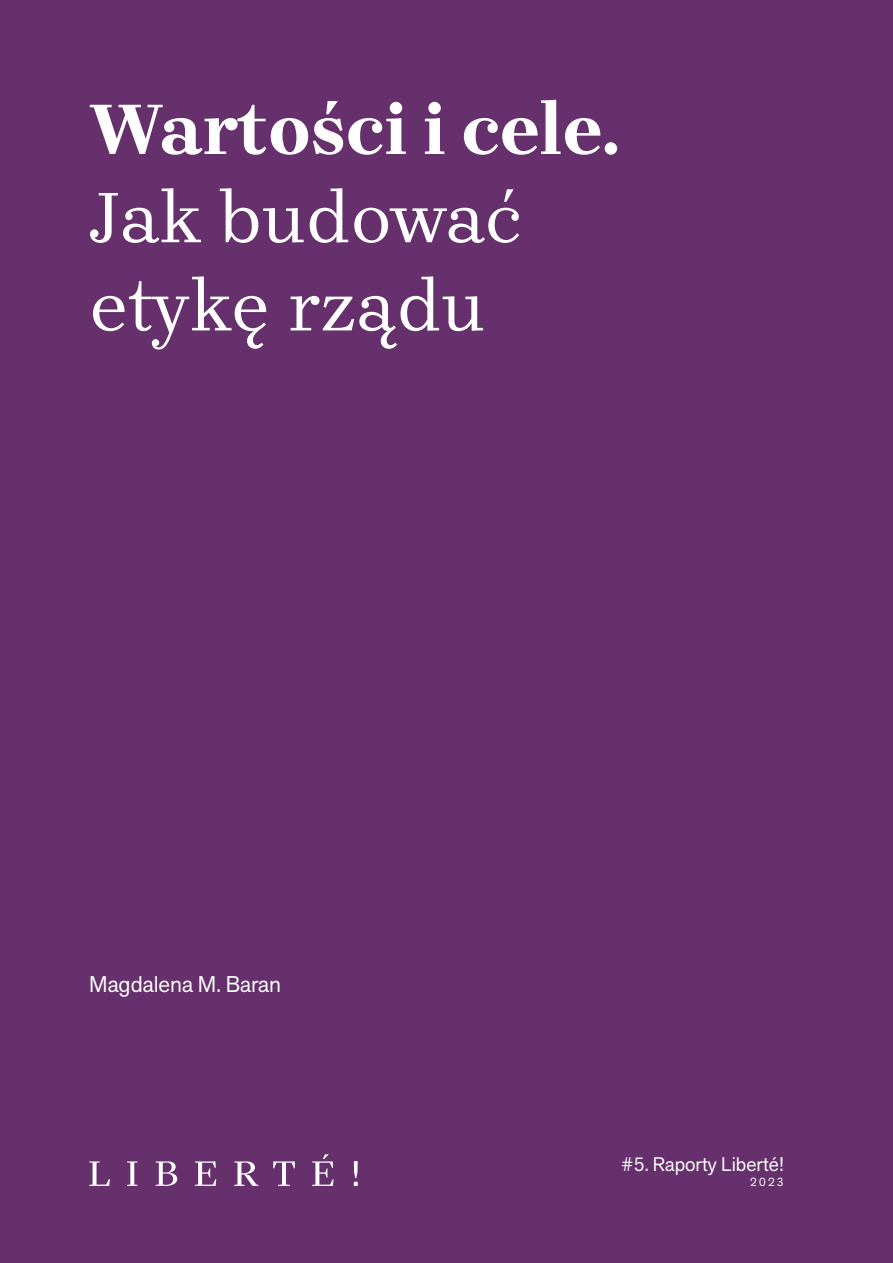
<style>
.page{position:relative;width:893px;height:1263px;background:#66306d}
.page>*{position:absolute;margin:0;border:0;box-sizing:border-box;transform-origin:0 0}
.t1{font:73.5px/88.2px "Brygada 1918";color:#fff}
.t2{font:700 73.5px "Brygada 1918";color:#fff}
.t3{font:22.5px "Akzid Grtsk Next";color:#fff}
.t4{font:19.5px "Akzid Grtsk Next";color:#fff}
.t5{font:12px "Akzid Grtsk Next";color:#fff}
</style>
<div class="page">
<svg style="left:89px;top:1161px;width:21px;height:25px"></svg>
<svg style="left:127px;top:1161px;width:11px;height:25px"></svg>
<svg style="left:156px;top:1161px;width:21px;height:25px"></svg>
<svg style="left:195px;top:1161px;width:21px;height:25px"></svg>
<svg style="left:234px;top:1161px;width:24px;height:25px"></svg>
<svg style="left:273px;top:1161px;width:22px;height:25px"></svg>
<svg style="left:312px;top:1154px;width:22px;height:32px"></svg>
<svg style="left:354px;top:1161px;width:4px;height:25px"></svg>
<p class="t2" style="left:89px;top:87px;width:532px">Wartości i cele.</p>
<p class="t1" style="left:89px;top:180px;width:434px">Jak budować etykę rządu</p>
<p class="t3" style="left:89px;top:970px;width:193px">Magdalena M. Baran</p>
<p class="t4" style="left:621px;top:1151px;width:164px">#5. Raporty Liberté!</p>
<p class="t5" style="left:750px;top:1174px;width:35px">2023</p>
</div>
